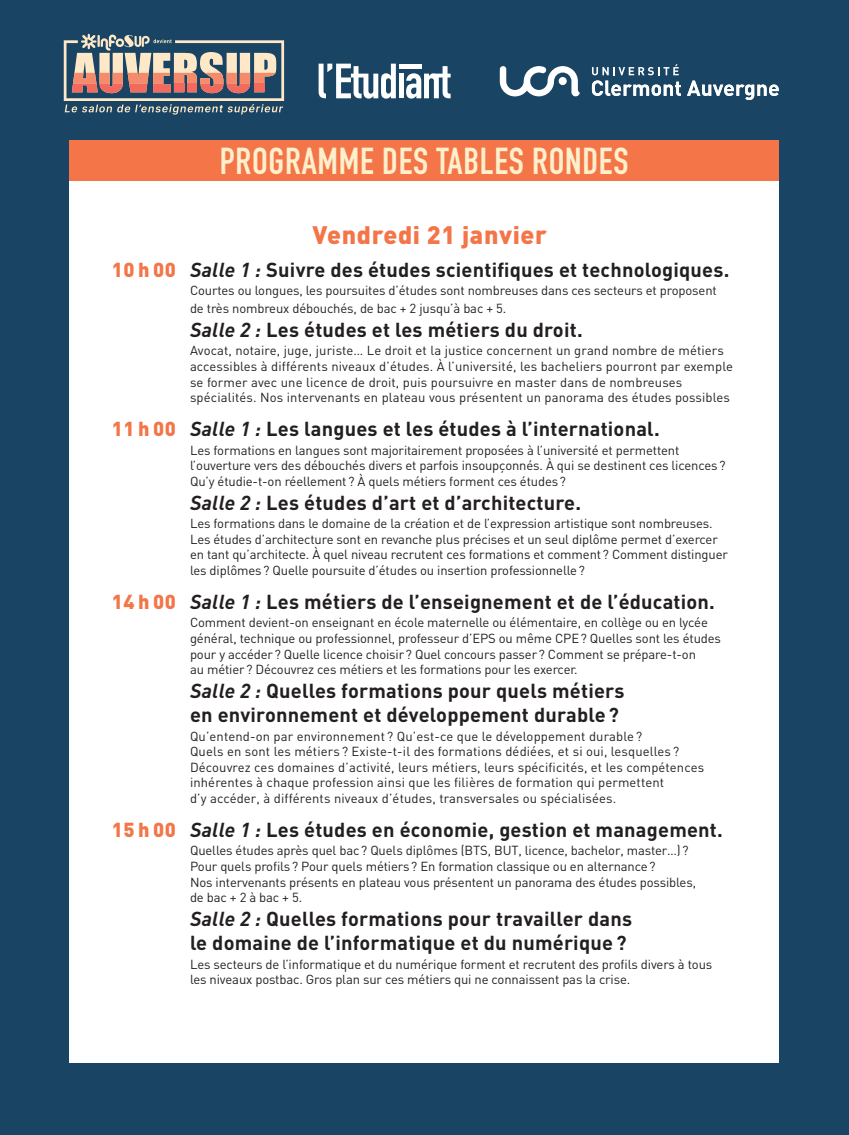
<style>
.page{position:relative;width:849px;height:1135px;background:#fff}
.page>*{position:absolute;margin:0;border:0;box-sizing:border-box;transform-origin:0 0}
.t1{font:37px "DIN Engschrift";letter-spacing:.02em;color:#fef0cc}
.t2{font:900 25px "DIN";letter-spacing:.025em;color:#f37548}
.t3{font:700 20px/24px "DIN";letter-spacing:.01em;color:#231f20}
.t4{font:13px/15.6px "DIN";letter-spacing:-.01em;color:#231f20}
.t5{font:13px/15.6px "DIN";letter-spacing:.01em;color:#231f20}
.s1{font-weight:900;color:#f37548}
.s2{font-style:italic}
</style>
<div class="page">
<div style="left:0;top:0;width:848px;height:1135px;background:#194463"></div>
<div style="left:398px;top:74px;width:5px;height:24px;background:#fff"></div>
<div style="left:398px;top:64px;width:23px;height:5px;background:#fff"></div>
<svg style="left:406px;top:66px;width:44px;height:33px"></svg>
<svg style="left:318px;top:64px;width:77px;height:35px"></svg>
<svg style="left:687px;top:81px;width:91px;height:19px"></svg>
<svg style="left:591px;top:64px;width:89px;height:32px"></svg>
<svg style="left:499px;top:66px;width:80px;height:31px"></svg>
<svg style="left:64px;top:34px;width:220px;height:81px"></svg>
<div style="left:254px;top:83px;width:10px;height:9px;background:#f2695e"></div>
<div style="left:69px;top:181px;width:709px;height:882px;background:#fff"></div>
<div style="left:69px;top:141px;width:709px;height:40px;background:#f37548"></div>
<h1 class="t1" style="left:220px;top:139px;width:410px">PROGRAMME DES TABLES RONDES</h1>
<h2 class="t2" style="left:312px;top:218px;width:236px">Vendredi 21 janvier</h2>
<h3 class="t3" style="left:112px;top:256px;width:618px"><span class="s1">10 h 00</span> <span class="s2">Salle 1 :</span> Suivre des études scientifiques et technologiques.</h3>
<p class="t4" style="left:190px;top:281px;width:528px;line-height:18px">Courtes ou longues, les poursuites d’études sont nombreuses dans ces secteurs et proposent de très nombreux débouchés, de bac + 2 jusqu’à bac + 5.</p>
<h3 class="t3" style="left:190px;top:317px;width:394px"><span class="s2">Salle 2 :</span> Les études et les métiers du droit.</h3>
<p class="t5" style="left:190px;top:343px;width:544px">Avocat, notaire, juge, juriste… Le droit et la justice concernent un grand nombre de métiers accessibles à différents niveaux d’études. À l’université, les bacheliers pourront par exemple se former avec une licence de droit, puis poursuivre en master dans de nombreuses spécialités. Nos intervenants en plateau vous présentent un panorama des études possibles</p>
<h3 class="t3" style="left:112px;top:416px;width:549px"><span class="s1">11 h 00</span> <span class="s2">Salle 1 :</span> Les langues et les études à l’international.</h3>
<p class="t4" style="left:190px;top:442px;width:537px">Les formations en langues sont majoritairement proposées à l’université et permettent l’ouverture vers des débouchés divers et parfois insoupçonnés. À qui se destinent ces licences?<br>Qu’y étudie-t-on réellement? À quels métiers forment ces études?</p>
<h3 class="t3" style="left:190px;top:490px;width:392px"><span class="s2">Salle 2 :</span> Les études d’art et d’architecture.</h3>
<p class="t4" style="left:190px;top:515px;width:539px">Les formations dans le domaine de la création et de l’expression artistique sont nombreuses.<br>Les études d’architecture sont en revanche plus précises et un seul diplôme permet d’exercer en tant qu’architecte. À quel niveau recrutent ces formations et comment? Comment distinguer les diplômes? Quelle poursuite d’études ou insertion professionnelle?</p>
<h3 class="t3" style="left:112px;top:589px;width:604px"><span class="s1">14 h 00</span> <span class="s2">Salle 1 :</span> Les métiers de l’enseignement et de l’éducation.</h3>
<p class="t4" style="left:190px;top:615px;width:532px">Comment devient-on enseignant en école maternelle ou élémentaire, en collège ou en lycée général, technique ou professionnel, professeur d’EPS ou même CPE? Quelles sont les études pour y accéder? Quelle licence choisir? Quel concours passer? Comment se prépare-t-on<br>au métier? Découvrez ces métiers et les formations pour les exercer.</p>
<h3 class="t3" style="left:190px;top:678px;width:435px"><span class="s2">Salle 2 :</span> Quelles formations pour quels métiers en environnement et développement durable ?</h3>
<p class="t5" style="left:190px;top:728px;width:515px">Qu’entend-on par environnement ? Qu’est-ce que le développement durable ?<br>Quels en sont les métiers ? Existe-t-il des formations dédiées, et si oui, lesquelles ?<br>Découvrez ces domaines d’activité, leurs métiers, leurs spécificités, et les compétences inhérentes à chaque profession ainsi que les filières de formation qui permettent<br>d’y accéder, à différents niveaux d’études, transversales ou spécialisées.</p>
<h3 class="t3" style="left:112px;top:817px;width:612px"><span class="s1">15 h 00</span> <span class="s2">Salle 1 :</span> Les études en économie, gestion et management.</h3>
<p class="t4" style="left:190px;top:843px;width:507px">Quelles études après quel bac? Quels diplômes (BTS, BUT, licence, bachelor, master…)?<br>Pour quels profils? Pour quels métiers? En formation classique ou en alternance?<br>Nos intervenants présents en plateau vous présentent un panorama des études possibles, de bac + 2 à bac + 5.</p>
<h3 class="t3" style="left:190px;top:906px;width:443px"><span class="s2">Salle 2 :</span> Quelles formations pour travailler dans le domaine de l’informatique et du numérique ?</h3>
<p class="t4" style="left:190px;top:956px;width:523px">Les secteurs de l’informatique et du numérique forment et recrutent des profils divers à tous les niveaux postbac. Gros plan sur ces métiers qui ne connaissent pas la crise.</p>
</div>
